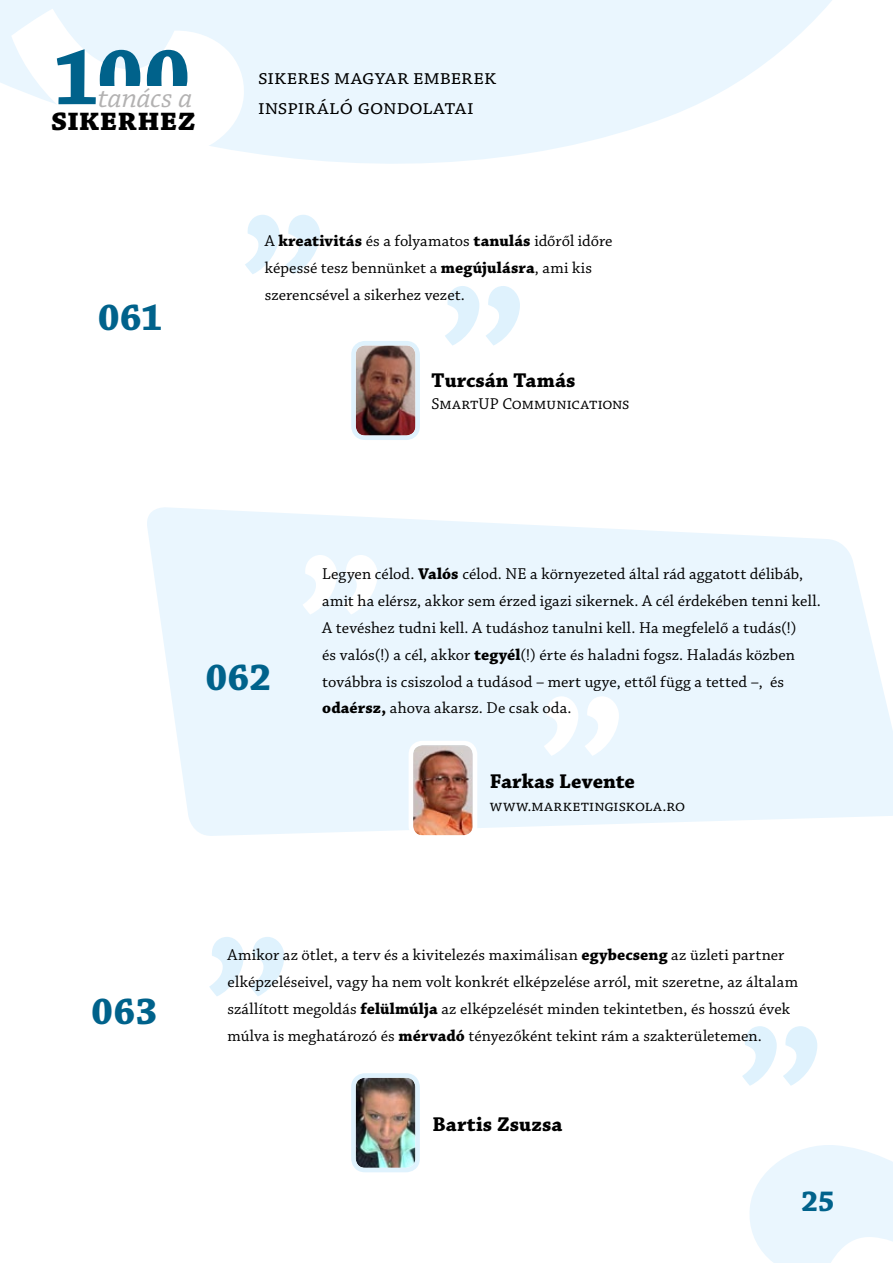
<style>
.page{position:relative;width:893px;height:1263px;background:#fff}
.page>*{position:absolute;margin:0;border:0;box-sizing:border-box;transform-origin:0 0}
.t1{font:700 83.25px "Chaparral Pro";color:#00628b}
.t2{font:700 39px "Chaparral Pro";letter-spacing:.005em;color:#00628b}
.t3{font:700 33px "Chaparral Pro";letter-spacing:.005em;color:#000}
.t4{font:italic 30.15px "Chaparral Pro";letter-spacing:-.005em;color:#b3b2b2}
.t5{font:700 30px "Chaparral Pro";color:#00628b}
.t6{font:21.75px/30px "Chaparral Pro";letter-spacing:.005em;color:#000}
.t7{font:700 21px "Chaparral Pro";letter-spacing:.005em;color:#000}
.t8{font:16.5px/27px "Chaparral Pro";letter-spacing:.005em;color:#000}
.t9{font:16.5px/27px "Chaparral Pro";letter-spacing:.03em;color:#000}
.s1{font-weight:700}
</style>
<div class="page">
<svg style="left:0;top:0;width:832px;height:164px;fill:#eaf6fe"></svg>
<svg style="left:750px;top:1145px;width:143px;height:118px"></svg>
<svg style="left:11px;top:9px;width:236px;height:151px"></svg>
<div style="left:98px;top:86px;width:102px;height:26px;background:#fff"></div>
<svg style="left:147px;top:507px;width:746px;height:329px;fill:#eaf6fe"></svg>
<svg style="left:302px;top:555px;width:76px;height:59px"></svg>
<svg style="left:544px;top:696px;width:75px;height:60px"></svg>
<img style="left:414px;top:746px;width:58px;height:89px">
<div style="left:409px;top:741px;width:68px;height:99px;border:4px solid #fff;border-radius:12px"></div>
<svg style="left:245px;top:215px;width:75px;height:59px"></svg>
<svg style="left:445px;top:286px;width:75px;height:60px"></svg>
<img style="left:356px;top:346px;width:59px;height:89px">
<div style="left:351px;top:341px;width:69px;height:99px;border:4px solid #dff2fd;border-radius:12px"></div>
<svg style="left:209px;top:937px;width:75px;height:59px"></svg>
<svg style="left:742px;top:1026px;width:75px;height:60px"></svg>
<img style="left:356px;top:1078px;width:59px;height:89px">
<div style="left:351px;top:1073px;width:69px;height:99px;border:4px solid #dff2fd;border-radius:12px"></div>
<h1 class="t1" style="left:53px;top:29px;width:139px">100</h1>
<h3 class="t4" style="left:98px;top:81px;width:96px">tanács a</h3>
<h3 class="t3" style="left:51px;top:100px;width:147px">sikerhez</h3>
<h2 class="t2" style="left:98px;top:294px;width:66px">061</h2>
<h3 class="t6" style="left:258px;top:63px;width:240px">sikeres magyar emberek inspiráló gondolatai</h3>
<p class="t8" style="left:265px;top:228px;width:349px">A <span class="s1">kreativitás</span> és a folyamatos <span class="s1">tanulás</span> időről időre képessé tesz bennünket a <span class="s1">megújulásra</span>, ami kis szerencsével a sikerhez vezet.</p>
<p class="t7" style="left:431px;top:368px;width:146px">Turcsán Tamás</p>
<p class="t8" style="left:431px;top:391px;width:200px">SmartUP Communications</p>
<h2 class="t2" style="left:205px;top:655px;width:67px">062</h2>
<p class="t8" style="left:322px;top:560px;width:500px">Legyen célod. <span class="s1">Valós</span> célod. NE a környezeted által rád aggatott délibáb, amit ha elérsz, akkor sem érzed igazi sikernek. A cél érdekében tenni kell.<br>A tevéshez tudni kell. A tudáshoz tanulni kell. Ha megfelelő a tudás(!)<br>és valós(!) a cél, akkor <span class="s1">tegyél</span>(!) érte és haladni fogsz. Haladás közben továbbra is csiszolod a tudásod – mert ugye, ettől függ a tetted –, és <span class="s1">odaérsz,</span> ahova akarsz. De csak oda.</p>
<p class="t7" style="left:490px;top:769px;width:147px">Farkas Levente</p>
<p class="t8" style="left:490px;top:793px;width:197px">www.marketingiskola.ro</p>
<h2 class="t2" style="left:91px;top:989px;width:68px">063</h2>
<p class="t9" style="left:227px;top:942px;width:572px">Amikor az ötlet, a terv és a kivitelezés maximálisan <span class="s1">egybecseng</span> az üzleti partner elképzeléseivel, vagy ha nem volt konkrét elképzelése arról, mit szeretne, az általam szállított megoldás <span class="s1">felülmúlja</span> az elképzelését minden tekintetben, és hosszú évek múlva is meghatározó és <span class="s1">mérvadó</span> tényezőként tekint rám a szakterületemen.</p>
<p class="t7" style="left:432px;top:1111px;width:131px">Bartis Zsuzsa</p>
<h3 class="t5" style="left:801px;top:1184px;width:35px">25</h3>
</div>
